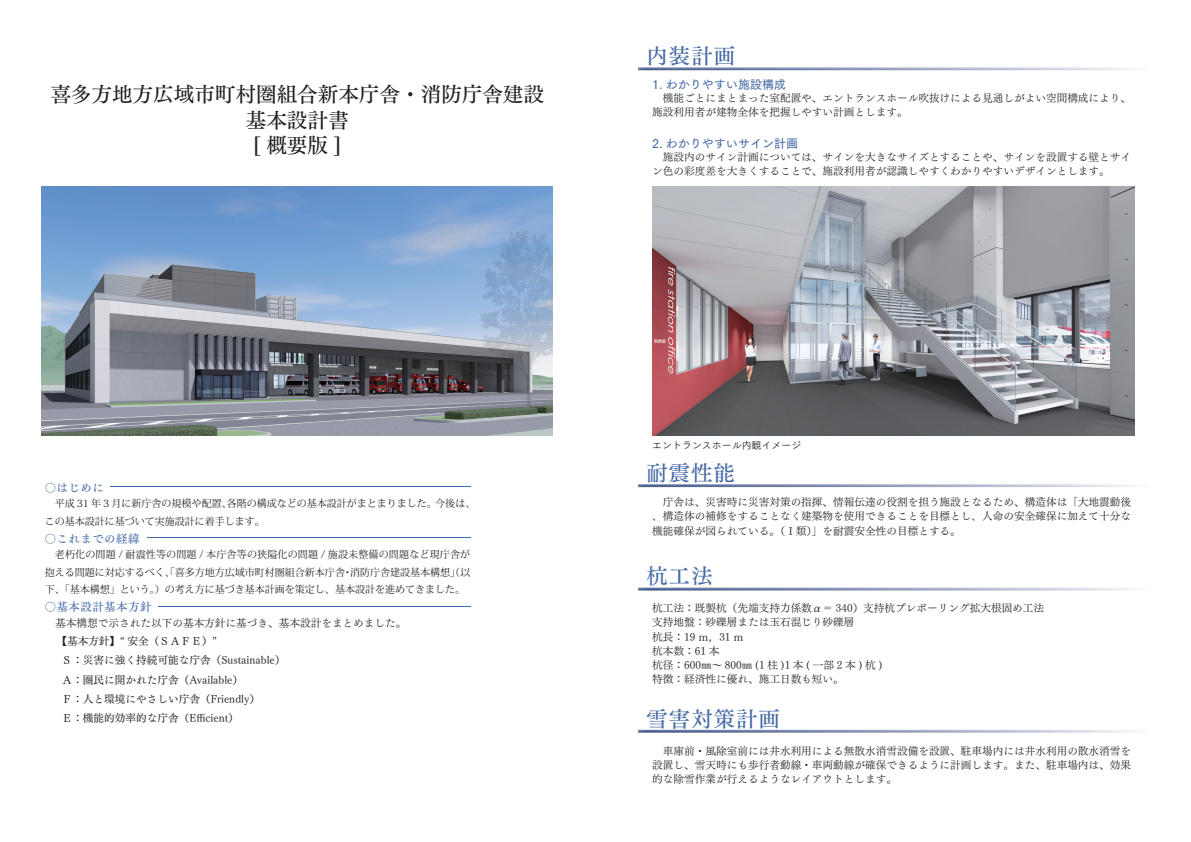
<style>
.page{position:relative;width:1191px;height:842px;background:#fff}
.page>*{position:absolute;margin:0;border:0;box-sizing:border-box;transform-origin:0 0}
.t1{font:21.3px "Tsuku Min Pro D 90 msp RKSJ H";letter-spacing:.05em;color:#456aa6}
.t2{font:20.6px/25.5px "Tsuku Min Pro D 90 msp RKSJ H";color:#231f20;text-align:center}
.t3{font:12.1px "Tsuku Go Pro D 90 msp RKSJ H";color:#456aa6}
.t4{font:11.3px "Tsuku Min Pro D 90 msp RKSJ H";letter-spacing:.05em;color:#456aa6}
.t5{font:10.6px/14.2px "Tsuku Min Pro R 90 msp RKSJ H";color:#231f20}
.t6{font:10.6px/19.1px "Tsuku Min Pro M 90 msp RKSJ H";color:#231f20}
.t7{font:10px/17.5px "Koz Min Pro Regular 90 msp RKSJ H";color:#231f20;text-align:justify}
.t8{font:9.9px "Tsuku Go Pro R 90 msp RKSJ H";color:#231f20}
</style>
<div class="page">
<img style="left:42px;top:186px;width:510px;height:249px">
<hr style="left:110px;top:486px;width:360px;height:1px;background:#456aa6">
<hr style="left:147px;top:538px;width:323px;height:1px;background:#456aa6">
<hr style="left:158px;top:606px;width:312px;height:1px;background:#456aa6">
<img style="left:638px;top:67px;width:496px;height:3px">
<img style="left:638px;top:484px;width:495px;height:3px">
<img style="left:638px;top:588px;width:494px;height:2px">
<img style="left:638px;top:730px;width:494px;height:3px">
<img style="left:652px;top:186px;width:482px;height:249px">
<h2 class="t2" style="left:50px;top:79px;width:495px">喜多方地方広域市町村圏組合新本庁舎・消防庁舎建設基本設計書<br>[ 概要版 ]</h2>
<h1 class="t1" style="left:646px;top:37px;width:90px">内装計画</h1>
<p class="t5" style="left:652px;top:90px;width:480px">　機能ごとにまとまった室配置や、エントランスホール吹抜けによる見通しがよい空間構成により、施設利用者が建物全体を把握しやすい計画とします。</p>
<p class="t3" style="left:652px;top:75px;width:135px">1. わかりやすい施設構成</p>
<p class="t3" style="left:652px;top:133px;width:147px">2. わかりやすいサイン計画</p>
<p class="t5" style="left:652px;top:149px;width:480px">　施設内のサイン計画については、サインを大きなサイズとすることや、サインを設置する壁とサイン色の彩度差を大きくすることで、施設利用者が認識しやすくわかりやすいデザインとします。</p>
<p class="t4" style="left:45px;top:477px;width:61px">○はじめに</p>
<p class="t7" style="left:45px;top:495px;width:432px">　平成 31 年 3 月に新庁舎の規模や配置、各階の構成などの基本設計がまとまりました。今後は、この基本設計に基づいて実施設計に着手します。</p>
<p class="t4" style="left:45px;top:528px;width:96px">○これまでの経緯</p>
<p class="t7" style="left:45px;top:546px;width:427px">　老朽化の問題 / 耐震性等の問題 / 本庁舎等の狭隘化の問題 / 施設未整備の問題など現庁舎が抱える問題に対応するべく、「喜多方地方広域市町村圏組合新本庁舎・消防庁舎建設基本構想」（以下、「基本構想」という。）の考え方に基づき基本計画を策定し、基本設計を進めてきました。</p>
<p class="t4" style="left:45px;top:596px;width:108px">○基本設計基本方針</p>
<p class="t5" style="left:45px;top:615px;width:363px">　基本構想で示された以下の基本方針に基づき、基本設計をまとめました。</p>
<p class="t6" style="left:62px;top:630px;width:225px;text-indent:-5px">【基本方針】“ 安全（ＳＡＦＥ）”<br>Ｓ：災害に強く持続可能な庁舎（Sustainable）<br>Ａ：圏民に開かれた庁舎（Available）<br>Ｆ：人と環境にやさしい庁舎（Friendly）<br>Ｅ：機能的効率的な庁舎（Efficient）</p>
<p class="t8" style="left:652px;top:437px;width:150px">エントランスホール内観イメージ</p>
<h1 class="t1" style="left:646px;top:454px;width:90px">耐震性能</h1>
<p class="t5" style="left:652px;top:494px;width:480px;text-align:justify">　庁舎は、災害時に災害対策の指揮、情報伝達の役割を担う施設となるため、構造体は「大地震動後､構造体の補修をすることなく建築物を使用できることを目標とし､人命の安全確保に加えて十分な機能確保が図られている。（Ⅰ類）」を耐震安全性の目標とする。</p>
<h1 class="t1" style="left:646px;top:557px;width:67px">杭工法</h1>
<p class="t5" style="left:652px;top:600px;width:393px">杭工法： 既製杭（先端支持力係数α＝ 340）支持杭プレボーリング拡大根固め工法支持地盤：砂礫層または玉石混じり砂礫層<br>杭長：19 ｍ，31 ｍ<br>杭本数：61 本<br>杭径：600㎜～ 800㎜ (1 柱 )1 本 ( 一部 2 本 ) 杭 )<br>特徴：経済性に優れ、施工日数も短い。</p>
<h1 class="t1" style="left:646px;top:699px;width:134px">雪害対策計画</h1>
<p class="t5" style="left:652px;top:743px;width:480px;text-align:justify">　車庫前・風除室前には井水利用による無散水消雪設備を設置、駐車場内には井水利用の散水消雪を設置し、雪天時にも歩行者動線・車両動線が確保できるように計画します。また、駐車場内は、効果的な除雪作業が行えるようなレイアウトとします。</p>
</div>
